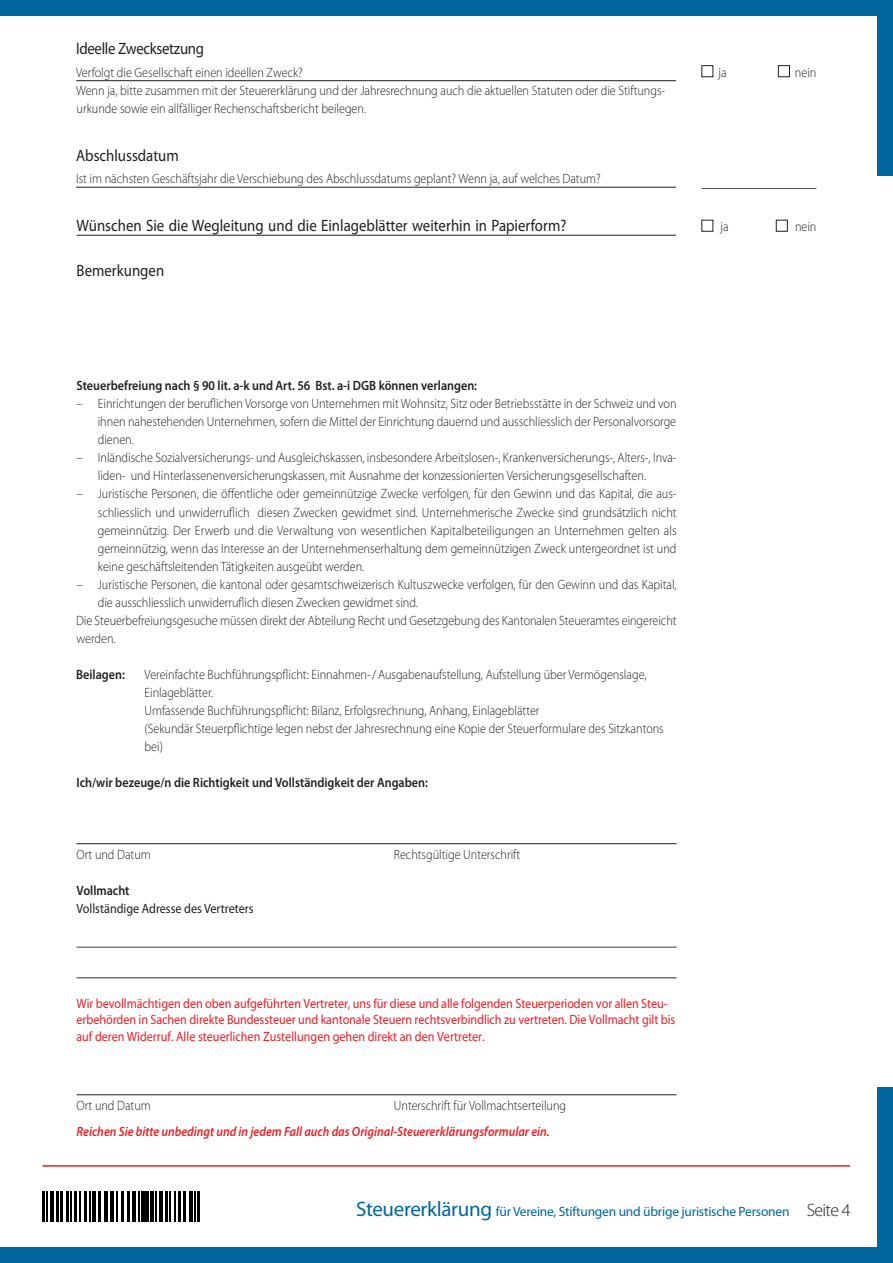
<style>
.page{position:relative;width:893px;height:1263px;background:#fff}
.page>*{position:absolute;margin:0;border:0;box-sizing:border-box;transform-origin:0 0}
.Untertitel{font:16.5px "Myriad Pro";color:#231f20;scale:.9 1}
.Untertitel-2{font:16.5px "Myriad Pro";letter-spacing:-.02em;color:#231f20;scale:.9 1}
.Untertitel-3{font:300 13.5px/18px "Myriad Pro";color:#231f20;scale:.9 1}
.t1{font:13.5px/16.5px "Myriad Pro";letter-spacing:-.005em;color:#ee1d23;scale:.9 1}
.t2{font:600 13.5px "Myriad Pro";color:#231f20;scale:.9 1}
.t3{font:italic 600 13.5px "Myriad Pro";color:#ee1d23;scale:.9 1}
.t4{font:13.5px "Myriad Pro";letter-spacing:-.015em;color:#00679e}
.t5{font:13.5px/18px "Myriad Pro";color:#231f20;scale:.9 1}
.s1{font-weight:600}
.s2{font-size:21px}
.s3{font-weight:300;font-size:18px;color:#231f20}
</style>
<div class="page">
<svg style="left:0;top:0;width:893px;height:176px"></svg>
<svg style="left:0;top:1087px;width:893px;height:176px"></svg>
<svg style="left:39px;top:1188px;width:164px;height:34px"></svg>
<hr style="left:42px;top:1191px;width:3px;height:30px;background:#000">
<hr style="left:46px;top:1191px;width:1px;height:30px;background:#000">
<hr style="left:50px;top:1191px;width:4px;height:30px;background:#000">
<hr style="left:56px;top:1191px;width:3px;height:30px;background:#000">
<hr style="left:60px;top:1191px;width:3px;height:30px;background:#000">
<hr style="left:67px;top:1191px;width:2px;height:30px;background:#000">
<hr style="left:70px;top:1191px;width:2px;height:30px;background:#000">
<hr style="left:74px;top:1191px;width:3px;height:30px;background:#000">
<hr style="left:79px;top:1191px;width:2px;height:30px;background:#000">
<hr style="left:85px;top:1191px;width:2px;height:30px;background:#000">
<hr style="left:90px;top:1191px;width:1px;height:30px;background:#000">
<hr style="left:92px;top:1191px;width:4px;height:30px;background:#000">
<hr style="left:99px;top:1191px;width:2px;height:30px;background:#000">
<hr style="left:104px;top:1191px;width:4px;height:30px;background:#000">
<hr style="left:110px;top:1191px;width:1px;height:30px;background:#000">
<hr style="left:113px;top:1191px;width:1px;height:30px;background:#000">
<hr style="left:117px;top:1191px;width:1px;height:30px;background:#000">
<hr style="left:122px;top:1191px;width:2px;height:30px;background:#000">
<hr style="left:127px;top:1191px;width:2px;height:30px;background:#000">
<hr style="left:132px;top:1191px;width:4px;height:30px;background:#000">
<hr style="left:138px;top:1191px;width:2px;height:30px;background:#000">
<hr style="left:141px;top:1191px;width:1px;height:30px;background:#000">
<div style="left:143px;top:1191px;width:6px;height:30px;background:#000"></div>
<hr style="left:150px;top:1191px;width:4px;height:30px;background:#000">
<hr style="left:155px;top:1191px;width:1px;height:30px;background:#000">
<hr style="left:159px;top:1191px;width:4px;height:30px;background:#000">
<hr style="left:165px;top:1191px;width:3px;height:30px;background:#000">
<hr style="left:169px;top:1191px;width:1px;height:30px;background:#000">
<hr style="left:174px;top:1191px;width:1px;height:30px;background:#000">
<hr style="left:178px;top:1191px;width:3px;height:30px;background:#000">
<hr style="left:183px;top:1191px;width:3px;height:30px;background:#000">
<hr style="left:190px;top:1191px;width:3px;height:30px;background:#000">
<hr style="left:195px;top:1191px;width:1px;height:30px;background:#000">
<hr style="left:197px;top:1191px;width:3px;height:30px;background:#000">
<hr style="left:76px;top:80px;width:600px;height:1px;background:#231f20">
<hr style="left:76px;top:187px;width:600px;height:1px;background:#231f20">
<hr style="left:702px;top:188px;width:114px;height:1px;background:#231f20">
<hr style="left:77px;top:235px;width:599px;height:1px;background:#231f20">
<hr style="left:77px;top:843px;width:600px;height:1px;background:#231f20">
<hr style="left:77px;top:947px;width:600px;height:1px;background:#231f20">
<hr style="left:77px;top:977px;width:600px;height:1px;background:#231f20">
<hr style="left:77px;top:1094px;width:600px;height:1px;background:#231f20">
<div style="left:702px;top:65px;width:11px;height:12px;border:1px solid #231f20"></div>
<div style="left:778px;top:65px;width:12px;height:12px;border:1px solid #231f20"></div>
<div style="left:702px;top:171px;width:114px;height:17px;background:#fff"></div>
<div style="left:776px;top:220px;width:11px;height:11px;border:1px solid #231f20"></div>
<p class="Untertitel-2" style="left:76px;top:40px;width:144px">Ideelle Zwecksetzung</p>
<p class="Untertitel-3" style="left:76px;top:64px;width:253px">Verfolgt die Gesellschaft einen ideellen Zweck?</p>
<p class="Untertitel-3" style="left:718px;top:64px;width:11px">ja</p>
<p class="Untertitel-3" style="left:795px;top:64px;width:25px">nein</p>
<p class="Untertitel-3" style="left:76px;top:82px;width:656px">Wenn ja, bitte zusammen mit der Steuererklärung und der Jahresrechnung auch die aktuellen Statuten oder die Stiftungs&shy;urkunde sowie ein allfälliger Rechenschaftsbericht beilegen.</p>
<p class="Untertitel" style="left:76px;top:146px;width:116px">Abschlussdatum</p>
<p class="Untertitel-3" style="left:76px;top:170px;width:584px">Ist im nächsten Geschäftsjahr die Verschiebung des Abschlussdatums geplant? Wenn ja, auf welches Datum?</p>
<p class="Untertitel" style="left:77px;top:217px;width:546px">Wünschen Sie die Wegleitung und die Einlageblätter weiterhin in Papierform?</p>
<p class="Untertitel-3" style="left:721px;top:218px;width:11px">ja</p>
<p class="Untertitel-3" style="left:795px;top:218px;width:25px">nein</p>
<p class="Untertitel" style="left:77px;top:262px;width:99px">Bemerkungen</p>
<p class="t2" style="left:77px;top:378px;width:447px">Steuerbefreiung nach § 90 lit. a-k und Art. 56 Bst. a-i DGB können verlangen:</p>
<p class="Untertitel-3" style="left:98px;top:395px;width:644px;text-align:justify;text-indent:-21px">– Einrichtungen der beruflichen Vorsorge von Unternehmen mit Wohnsitz, Sitz oder Betriebsstätte in der Schweiz und von ihnen nahestehenden Unternehmen, sofern die Mittel der Einrichtung dauernd und ausschliesslich der Personalvorsorge dienen.</p>
<p class="Untertitel-3" style="left:98px;top:449px;width:645px;text-indent:-21px">– Inländische Sozialversicherungs- und Ausgleichskassen, insbesondere Arbeitslosen-, Krankenversicherungs-, Alters-, Inva&shy;liden- und Hinterlassenenversicherungskassen, mit Ausnahme der konzessionierten Versicherungsgesellschaften.</p>
<p class="Untertitel-3" style="left:98px;top:485px;width:645px;text-align:justify;text-indent:-21px">– Juristische Personen, die öffentliche oder gemeinnützige Zwecke verfolgen, für den Gewinn und das Kapital, die aus&shy;schliesslich und unwiderruflich diesen Zwecken gewidmet sind. Unternehmerische Zwecke sind grundsätzlich nicht gemeinnützig. Der Erwerb und die Verwaltung von wesentlichen Kapitalbeteiligungen an Unternehmen gelten als gemeinnützig, wenn das Interesse an der Unternehmenserhaltung dem gemeinnützigen Zweck untergeordnet ist und keine geschäftsleitenden Tätigkeiten ausgeübt werden.</p>
<p class="Untertitel-3" style="left:98px;top:575px;width:645px;text-indent:-21px">– Juristische Personen, die kantonal oder gesamtschweizerisch Kultuszwecke verfolgen, für den Gewinn und das Kapital, die ausschliesslich unwiderruflich diesen Zwecken gewidmet sind.</p>
<p class="Untertitel-3" style="left:76px;top:611px;width:669px">Die Steuerbefreiungsgesuche müssen direkt der Abteilung Recht und Gesetzgebung des Kantonalen Steueramtes eingereicht werden.</p>
<p class="t2" style="left:76px;top:666px;width:56px">Beilagen:</p>
<p class="Untertitel-3" style="left:145px;top:665px;width:559px">Vereinfachte Buchführungspflicht: Einnahmen-/Ausgabenaufstellung, Aufstellung über Vermögenslage,<br>Einlageblätter.</p>
<p class="Untertitel-3" style="left:145px;top:701px;width:440px">Umfassende Buchführungspflicht: Bilanz, Erfolgsrechnung, Anhang, Einlageblätter</p>
<p class="Untertitel-3" style="left:145px;top:719px;width:578px">(Sekundär Steuerpflichtige legen nebst der Jahresrechnung eine Kopie der Steuerformulare des Sitzkantons bei)</p>
<p class="t2" style="left:77px;top:774px;width:392px">Ich/wir bezeuge/n die Richtigkeit und Vollständigkeit der Angaben:</p>
<p class="Untertitel-3" style="left:77px;top:845px;width:84px">Ort und Datum</p>
<p class="Untertitel-3" style="left:394px;top:845px;width:142px">Rechtsgültige Unterschrift</p>
<p class="t5" style="left:77px;top:881px;width:198px"><span class="s1">Vollmacht<br></span>Vollständige Adresse des Vertreters</p>
<p class="t1" style="left:77px;top:995px;width:667px">Wir bevollmächtigen den oben aufgeführten Vertreter, uns für diese und alle folgenden Steuerperioden vor allen Steu&shy;erbehörden in Sachen direkte Bundessteuer und kantonale Steuern rechtsverbindlich zu vertreten. Die Vollmacht gilt bis auf deren Widerruf. Alle steuerlichen Zustellungen gehen direkt an den Vertreter.</p>
<p class="Untertitel-3" style="left:77px;top:1096px;width:84px">Ort und Datum</p>
<p class="Untertitel-3" style="left:394px;top:1096px;width:193px">Unterschrift für Vollmachtserteilung</p>
<p class="t3" style="left:77px;top:1124px;width:527px">Reichen Sie bitte unbedingt und in jedem Fall auch das Original-Steuererklärungsformular ein.</p>
<p class="t4" style="left:356px;top:1204px;width:496px"><span class="s2">Steuererklärung</span> für Vereine, Stiftungen und übrige juristische Personen <span class="s3">Seite 4</span></p>
</div>
